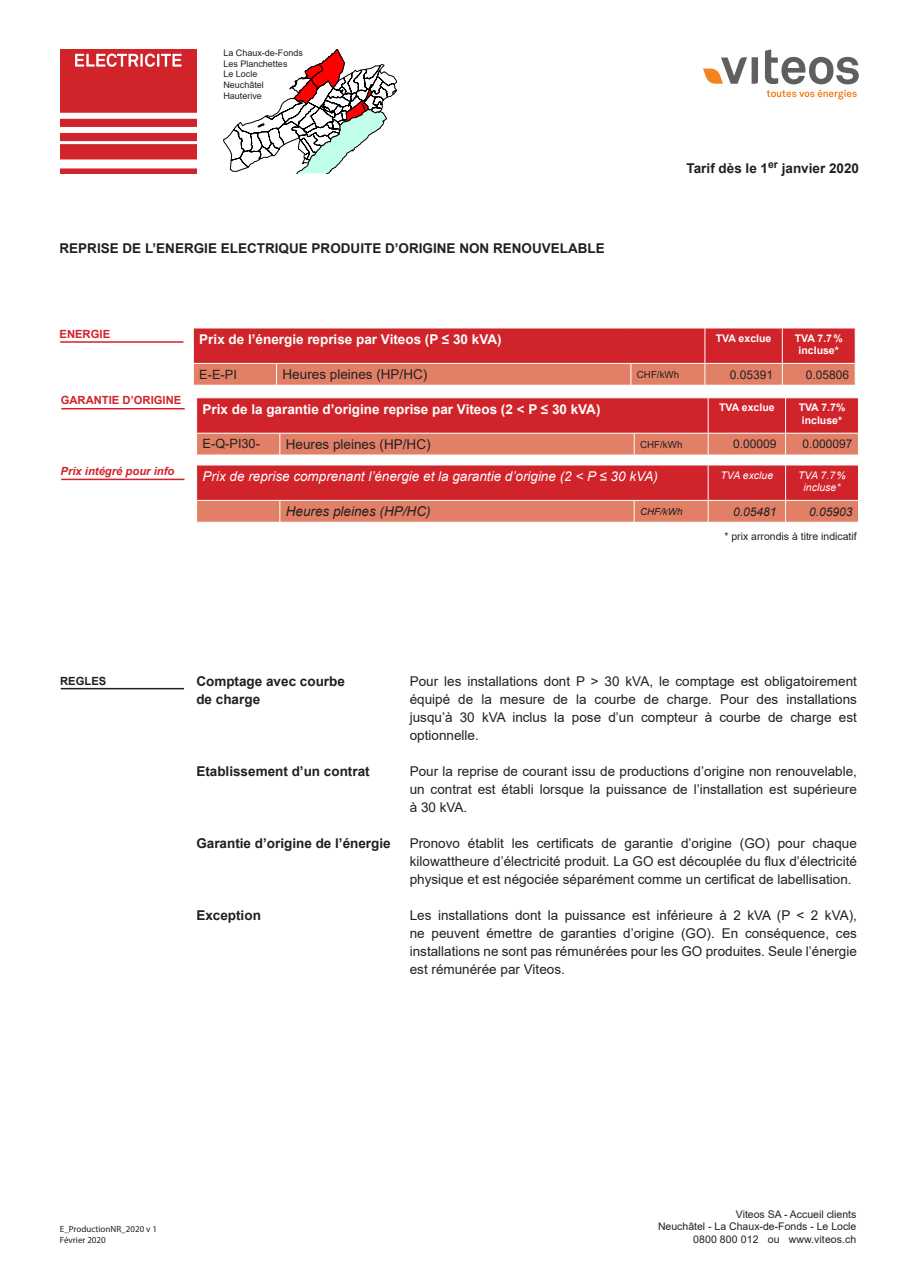
<style>
.page{position:relative;width:910px;height:1280px;background:#fff}
.page>*{position:absolute;margin:0;border:0;box-sizing:border-box;transform-origin:0 0}
.t1{font:13.5px/18px "Arial";color:#231f20;text-align:justify}
.t2{font:700 13.5px "Arial";color:#231f20}
.t3{font:700 13.5px "Arial";color:#fff}
.t4{font:italic 13.5px "Arial";color:#fff}
.t5{font:italic 13.5px "Arial";color:#231f20}
.t6{font:12.75px "Arial";color:#231f20}
.t7{font:12px "Arial";color:#231f20}
.t8{font:italic 12px "Arial";color:#231f20}
.t9{font:700 11.25px "Arial";color:#d1232a}
.t10{font:italic 700 11.25px "Arial";color:#d1232a}
.t11{font:700 11.25px "Arial";color:#231f20}
.t12{font:10.5px/12.6px "Arial";color:#231f20;text-align:right}
.t13{font:700 10.5px "Arial";color:#fff}
.t14{font:italic 10.5px "Arial";color:#fff}
.t15{font:9.75px "Arial";color:#231f20}
.t16{font:italic 9.75px "Arial";color:#231f20}
.t17{font:9px "Arial";color:#231f20}
.t18{font:9px "Myriad Pro";color:#231f20}
</style>
<div class="page">
<svg style="left:703px;top:57px;width:55px;height:27px"></svg>
<svg style="left:765px;top:49px;width:94px;height:50px"></svg>
<svg style="left:224px;top:49px;width:173px;height:124px"></svg>
<div style="left:60px;top:49px;width:137px;height:125px;background:#d1232a"></div>
<svg style="left:75px;top:54px;width:107px;height:13px"></svg>
<div style="left:53px;top:127px;width:161px;height:6px;background:#fff"></div>
<div style="left:46px;top:159px;width:161px;height:9px;background:#fff"></div>
<div style="left:43px;top:113px;width:161px;height:6px;background:#fff"></div>
<hr style="left:43px;top:141px;width:160px;height:3px;background:#fff">
<hr style="left:61px;top:688px;width:123px;height:1px;background:#231f20">
<hr style="left:60px;top:341px;width:123px;height:2px;background:#d1232a">
<svg style="left:193px;top:328px;width:663px;height:57px;background:#d84c47"></svg>
<svg style="left:196px;top:398px;width:663px;height:57px;background:#d84c47"></svg>
<hr style="left:61px;top:408px;width:124px;height:1px;background:#d1232a">
<svg style="left:196px;top:465px;width:663px;height:57px;background:#d84c47"></svg>
<hr style="left:61px;top:479px;width:124px;height:1px;background:#d1232a">
<p class="t17" style="left:223px;top:47px;width:81px">La Chaux-de-Fonds</p>
<p class="t17" style="left:223px;top:57px;width:66px">Les Planchettes</p>
<p class="t17" style="left:223px;top:68px;width:36px">Le Locle</p>
<p class="t17" style="left:223px;top:79px;width:42px">Neuchâtel</p>
<p class="t17" style="left:223px;top:90px;width:40px">Hauterive</p>
<p class="t2" style="left:60px;top:239px;width:547px">REPRISE DE L’ENERGIE ELECTRIQUE PRODUITE D’ORIGINE NON RENOUVELABLE</p>
<p class="t2" style="left:687px;top:159px;width:174px">Tarif dès le 1<sup>er</sup> janvier 2020</p>
<p class="t9" style="left:60px;top:326px;width:52px">ENERGIE</p>
<p class="t9" style="left:61px;top:392px;width:122px">GARANTIE D’ORIGINE</p>
<p class="t10" style="left:61px;top:463px;width:115px">Prix intégré pour info</p>
<p class="t3" style="left:199px;top:330px;width:304px">Prix de l’énergie reprise par Viteos (P ≤ 30 kVA)</p>
<p class="t13" style="left:716px;top:331px;width:57px">TVA exclue</p>
<p class="t13" style="left:795px;top:331px;width:49px">TVA 7.7%</p>
<p class="t13" style="left:799px;top:343px;width:42px">incluse*</p>
<p class="t6" style="left:199px;top:365px;width:39px">E-E-PI</p>
<p class="t1" style="left:283px;top:365px;width:146px">Heures pleines (HP/HC)</p>
<p class="t15" style="left:637px;top:368px;width:44px">CHF/kWh</p>
<p class="t7" style="left:730px;top:366px;width:45px">0.05391</p>
<p class="t7" style="left:806px;top:366px;width:45px">0.05806</p>
<p class="t3" style="left:203px;top:399px;width:399px">Prix de la garantie d’origine reprise par Viteos (2 &lt; P ≤ 30 kVA)</p>
<p class="t13" style="left:719px;top:400px;width:57px">TVA exclue</p>
<p class="t13" style="left:799px;top:400px;width:48px">TVA 7.7%</p>
<p class="t13" style="left:802px;top:413px;width:42px">incluse*</p>
<p class="t6" style="left:203px;top:435px;width:59px">E-Q-PI30-</p>
<p class="t1" style="left:286px;top:435px;width:146px">Heures pleines (HP/HC)</p>
<p class="t15" style="left:640px;top:437px;width:44px">CHF/kWh</p>
<p class="t7" style="left:733px;top:436px;width:45px">0.00009</p>
<p class="t7" style="left:802px;top:436px;width:52px">0.000097</p>
<p class="t4" style="left:203px;top:467px;width:457px">Prix de reprise comprenant l’énergie et la garantie d’origine (2 &lt; P ≤ 30 kVA)</p>
<p class="t14" style="left:720px;top:468px;width:54px">TVA exclue</p>
<p class="t14" style="left:798px;top:468px;width:49px">TVA 7.7%</p>
<p class="t14" style="left:804px;top:481px;width:38px">incluse*</p>
<p class="t5" style="left:286px;top:503px;width:146px">Heures pleines (HP/HC)</p>
<p class="t16" style="left:640px;top:505px;width:44px">CHF/kWh</p>
<p class="t8" style="left:733px;top:504px;width:45px">0.05481</p>
<p class="t8" style="left:809px;top:504px;width:45px">0.05903</p>
<p class="t12" style="left:724px;top:530px;width:134px">* prix arrondis à titre indicatif</p>
<p class="t11" style="left:60px;top:673px;width:48px">REGLES</p>
<p class="t2" style="left:196px;top:672px;width:150px">Comptage avec courbe</p>
<p class="t2" style="left:196px;top:690px;width:65px">de charge</p>
<p class="t2" style="left:196px;top:762px;width:175px">Etablissement d’un contrat</p>
<p class="t2" style="left:196px;top:834px;width:196px">Garantie d’origine de l’énergie</p>
<p class="t2" style="left:196px;top:906px;width:66px">Exception</p>
<p class="t1" style="left:410px;top:672px;width:449px">Pour les installations dont P &gt; 30 kVA, le comptage est obligatoirement équipé de la mesure de la courbe de charge. Pour des installations jusqu’à 30 kVA inclus la pose d’un compteur à courbe de charge est optionnelle.</p>
<p class="t1" style="left:410px;top:762px;width:449px">Pour la reprise de courant issu de productions d’origine non renouvelable, un contrat est établi lorsque la puissance de l’installation est supérieure à 30 kVA.</p>
<p class="t1" style="left:410px;top:834px;width:449px">Pronovo établit les certificats de garantie d’origine (GO) pour chaque kilowattheure d’électricité produit. La GO est découplée du flux d’électricité physique et est négociée séparément comme un certificat de labellisation.</p>
<p class="t1" style="left:410px;top:906px;width:449px">Les installations dont la puissance est inférieure à 2 kVA (P &lt; 2 kVA), ne peuvent émettre de garanties d’origine (GO). En conséquence, ces installations ne sont pas rémunérées pour les GO produites. Seule l’énergie est rémunérée par Viteos.</p>
<p class="t18" style="left:60px;top:1224px;width:99px">E_ProductionNR_2020 v 1</p>
<p class="t18" style="left:60px;top:1234px;width:47px">Février 2020</p>
<p class="t12" style="left:736px;top:1207px;width:122px">Viteos SA - Accueil clients</p>
<p class="t12" style="left:658px;top:1220px;width:200px">Neuchâtel - La Chaux-de-Fonds - Le Locle<br>0800 800 012 ou www.viteos.ch</p>
</div>
